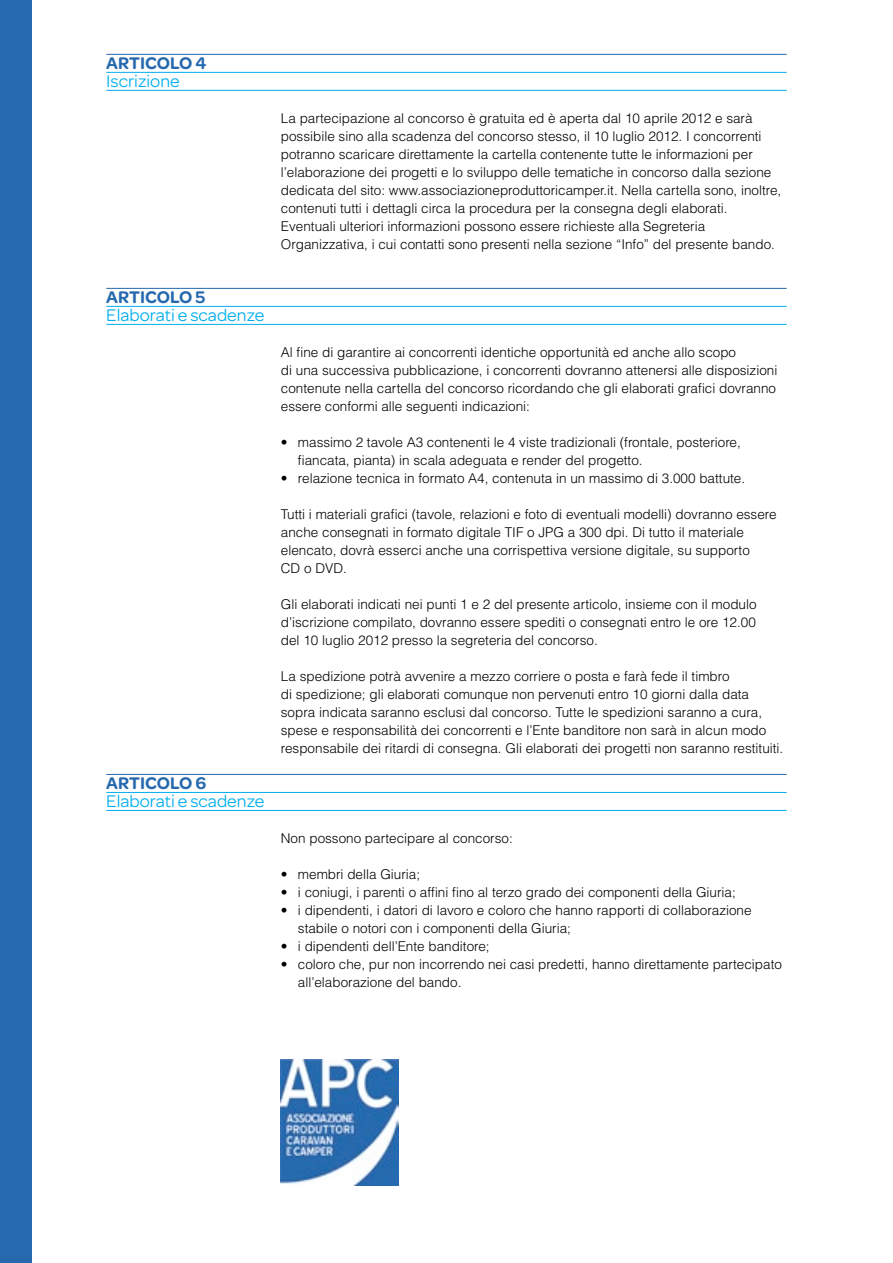
<style>
.page{position:relative;width:893px;height:1263px;background:#fff}
.page>*{position:absolute;margin:0;border:0;box-sizing:border-box;transform-origin:0 0}
.t1{font:18px "Omnes";color:#00aeef}
.t2{font:600 18px "Omnes";color:#2769ae}
.t3{font:300 13.5px/18px "Helvetica LT";color:#000}
</style>
<div class="page">
<hr style="left:106px;top:54px;width:681px;height:1px;background:#2769ae">
<hr style="left:106px;top:72px;width:681px;height:1px;background:#00aeef">
<hr style="left:106px;top:90px;width:681px;height:1px;background:#00aeef">
<hr style="left:106px;top:288px;width:681px;height:1px;background:#2769ae">
<hr style="left:106px;top:306px;width:681px;height:1px;background:#00aeef">
<hr style="left:106px;top:324px;width:681px;height:1px;background:#00aeef">
<hr style="left:106px;top:774px;width:681px;height:1px;background:#2769ae">
<hr style="left:106px;top:792px;width:681px;height:1px;background:#00aeef">
<hr style="left:106px;top:810px;width:681px;height:1px;background:#00aeef">
<div style="left:0;top:0;width:32px;height:1263px;background:#2769ae"></div>
<img style="left:281px;top:1059px;width:118px;height:126px">
<h1 class="t2" style="left:106px;top:53px;width:102px">ARTICOLO 4</h1>
<h1 class="t1" style="left:106px;top:71px;width:75px">Iscrizione</h1>
<h1 class="t2" style="left:106px;top:287px;width:100px">ARTICOLO 5</h1>
<h1 class="t1" style="left:106px;top:305px;width:160px">Elaborati e scadenze</h1>
<h1 class="t2" style="left:106px;top:773px;width:101px">ARTICOLO 6</h1>
<h1 class="t1" style="left:106px;top:791px;width:160px">Elaborati e scadenze</h1>
<p class="t3" style="left:281px;top:109px;width:502px">La partecipazione al concorso è gratuita ed è aperta dal 10 aprile 2012 e sarà possibile sino alla scadenza del concorso stesso, il 10 luglio 2012. I concorrenti potranno scaricare direttamente la cartella contenente tutte le informazioni per l’elaborazione dei progetti e lo sviluppo delle tematiche in concorso dalla sezione dedicata del sito: www.associazioneproduttoricamper.it. Nella cartella sono, inoltre, contenuti tutti i dettagli circa la procedura per la consegna degli elaborati.<br>Eventuali ulteriori informazioni possono essere richieste alla Segreteria Organizzativa, i cui contatti sono presenti nella sezione “Info” del presente bando.</p>
<p class="t3" style="left:281px;top:343px;width:498px">Al fine di garantire ai concorrenti identiche opportunità ed anche allo scopo<br>di una successiva pubblicazione, i concorrenti dovranno attenersi alle disposizioni contenute nella cartella del concorso ricordando che gli elaborati grafici dovranno essere conformi alle seguenti indicazioni:</p>
<p class="t3" style="left:298px;top:433px;width:444px;text-indent:-17px">• massimo 2 tavole A3 contenenti le 4 viste tradizionali (frontale, posteriore, fiancata, pianta) in scala adeguata e render del progetto.</p>
<p class="t3" style="left:281px;top:469px;width:466px">• relazione tecnica in formato A4, contenuta in un massimo di 3.000 battute.</p>
<p class="t3" style="left:281px;top:505px;width:497px">Tutti i materiali grafici (tavole, relazioni e foto di eventuali modelli) dovranno essere anche consegnati in formato digitale TIF o JPG a 300 dpi. Di tutto il materiale elencato, dovrà esserci anche una corrispettiva versione digitale, su supporto<br>CD o DVD.</p>
<p class="t3" style="left:281px;top:595px;width:477px;text-align:justify">Gli elaborati indicati nei punti 1 e 2 del presente articolo, insieme con il modulo d’iscrizione compilato, dovranno essere spediti o consegnati entro le ore 12.00 del 10 luglio 2012 presso la segreteria del concorso.</p>
<p class="t3" style="left:281px;top:667px;width:504px">La spedizione potrà avvenire a mezzo corriere o posta e farà fede il timbro<br>di spedizione; gli elaborati comunque non pervenuti entro 10 giorni dalla data sopra indicata saranno esclusi dal concorso. Tutte le spedizioni saranno a cura, spese e responsabilità dei concorrenti e l’Ente banditore non sarà in alcun modo responsabile dei ritardi di consegna. Gli elaborati dei progetti non saranno restituiti.</p>
<p class="t3" style="left:281px;top:829px;width:233px">Non possono partecipare al concorso:</p>
<p class="t3" style="left:281px;top:865px;width:141px">• membri della Giuria;</p>
<p class="t3" style="left:281px;top:883px;width:456px">• i coniugi, i parenti o affini fino al terzo grado dei componenti della Giuria;</p>
<p class="t3" style="left:298px;top:901px;width:455px;text-indent:-17px">• i dipendenti, i datori di lavoro e coloro che hanno rapporti di collaborazione stabile o notori con i componenti della Giuria;</p>
<p class="t3" style="left:281px;top:937px;width:210px">• i dipendenti dell’Ente banditore;</p>
<p class="t3" style="left:298px;top:955px;width:485px;text-indent:-17px">• coloro che, pur non incorrendo nei casi predetti, hanno direttamente partecipato all’elaborazione del bando.</p>
</div>
